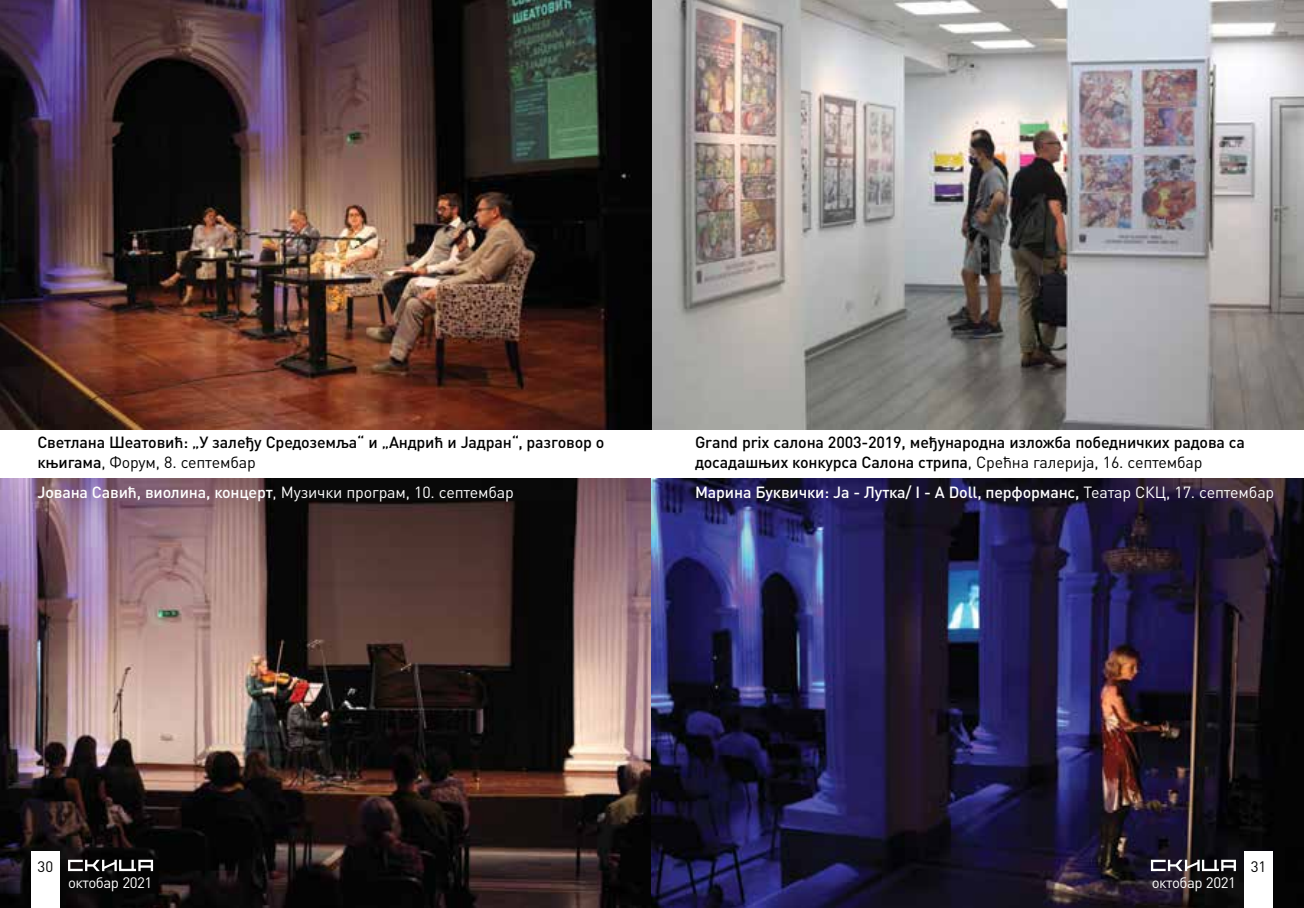
<style>
.page{position:relative;width:1304px;height:908px;background:#fff}
.page>*{position:absolute;margin:0;border:0;box-sizing:border-box;transform-origin:0 0}
.t1{font:500 16px/19.2px "DIN Pro";letter-spacing:-.01em;color:#000}
.t2{font:500 16px "DIN Pro";letter-spacing:-.01em;color:#fff}
.t3{font:16px "DIN Pro";letter-spacing:-.01em;color:#fff}
.t4{font:15px "DIN Pro";letter-spacing:-.03em;color:#fff}
.t5{font:15px "DIN Pro";color:#000}
.s1{font-weight:400}
.s2{font-weight:500}
</style>
<div class="page">
<img style="left:0;top:478px;width:1304px;height:429px">
<img style="left:0;top:0;width:1304px;height:429px">
<div style="left:31px;top:850px;width:29px;height:57px;background:#fff"></div>
<svg style="left:68px;top:859px;width:85px;height:11px"></svg>
<div style="left:1244px;top:850px;width:29px;height:57px;background:#fff"></div>
<svg style="left:1151px;top:859px;width:85px;height:11px"></svg>
<p class="t1" style="left:37px;top:431px;width:569px">Светлана Ш еатовић: „У залеђу Средоземља“ и „Андрић и Јадран“, разговор о књигама<span class="s1">, Форум, 8. септембар</span></p>
<p class="t3" style="left:37px;top:479px;width:478px"><span class="s2">Јована Савић, виолина, концерт</span>, Музички програм, 10. септембар</p>
<p class="t1" style="left:695px;top:431px;width:551px">Grand prix салона 2003-2019, међународна изложба победничких радова са досадашњих конкурса Салона стрипа<span class="s1">, Срећна галерија, 16. септембар</span></p>
<p class="t2" style="left:695px;top:479px;width:581px">Марина Буквички: Ја - Лутка/ I - A Doll, перформанс, <span class="s1">Театар СКЦ, 17. септембар</span></p>
<p class="t5" style="left:38px;top:853px;width:17px">30</p>
<p class="t5" style="left:1251px;top:853px;width:17px">31</p>
<p class="t4" style="left:68px;top:870px;width:86px">октобар 2021</p>
<p class="t4" style="left:1152px;top:870px;width:86px">октобар 2021</p>
</div>
